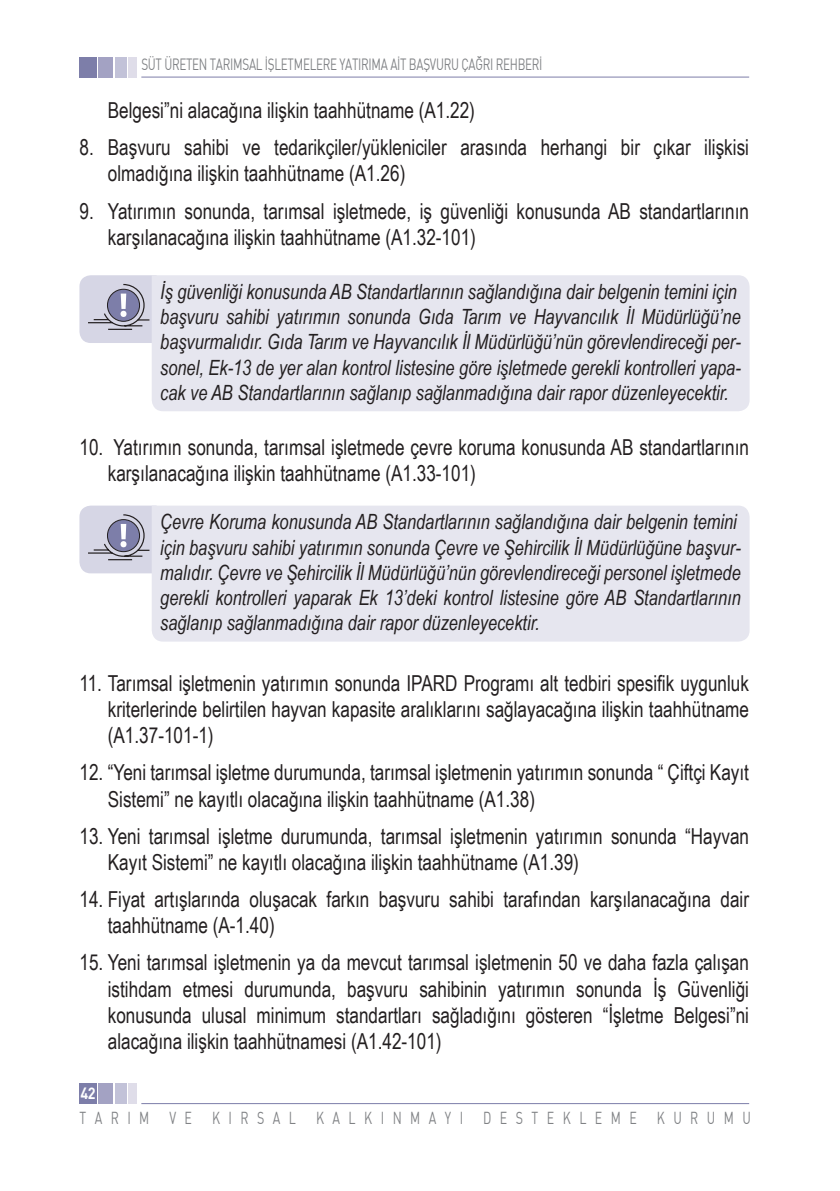
<style>
.page{position:relative;width:840px;height:1191px;background:#fff}
.page>*{position:absolute;margin:0;border:0;box-sizing:border-box;transform-origin:0 0}
.t1{font:22px/26.2px "Arial Narrow";color:#231f20;scale:.95 1}
.t2{font:italic 21px/25.2px "Arial Narrow";color:#231f20;scale:.95 1}
.t3{font:17px "DINT";letter-spacing:.68em;color:#808285;scale:.73 1}
.t4{font:16px "DINT";letter-spacing:-.025em;color:#808285;scale:.73 1}
.t5{font:700 16px "DINT";color:#fff;scale:.9 1}
</style>
<div class="page">
<hr style="left:141px;top:77px;width:607px;height:1px;background:#7d7ea9">
<div style="left:128px;top:57px;width:9px;height:21px;background:#dfdde9"></div>
<div style="left:99px;top:57px;width:14px;height:21px;background:#a3a2c3"></div>
<div style="left:115px;top:57px;width:11px;height:21px;background:#c2c2d8"></div>
<div style="left:79px;top:57px;width:17px;height:21px;background:#7d7ea9"></div>
<hr style="left:141px;top:1103px;width:607px;height:1px;background:#7d7ea9">
<div style="left:128px;top:1083px;width:9px;height:21px;background:#dfdde9"></div>
<div style="left:99px;top:1083px;width:14px;height:21px;background:#a3a2c3"></div>
<div style="left:115px;top:1083px;width:11px;height:21px;background:#c2c2d8"></div>
<div style="left:79px;top:1083px;width:17px;height:21px;background:#7d7ea9"></div>
<div style="left:152px;top:275px;width:597px;height:136px;background:#e6e6ef"></div>
<svg style="left:79px;top:275px;width:77px;height:68px;background:#c2c2d3"></svg>
<div style="left:152px;top:505px;width:597px;height:136px;background:#e6e6ef"></div>
<svg style="left:79px;top:505px;width:77px;height:68px;background:#c2c2d3"></svg>
<p class="t4" style="left:141px;top:55px;width:551px">SÜT ÜRETEN TARIMSAL İŞLETMELERE YATIRIMA AİT BAŞVURU ÇAĞRI REHBERİ</p>
<p class="t1" style="left:108px;top:96px;width:388px">Belgesi”ni alacağına ilişkin taahhütname (A1.22)</p>
<p class="t1" style="left:108px;top:133px;width:676px;text-indent:-28px">8. Başvuru sahibi ve tedarikçiler/yükleniciler arasında herhangi bir çıkar ilişkisi olmadığına ilişkin taahhütname (A1.26)</p>
<p class="t1" style="left:108px;top:197px;width:676px;text-indent:-28px">9. Yatırımın sonunda, tarımsal işletmede, iş güvenliği konusunda AB standartlarının karşılanacağına ilişkin taahhütname (A1.32-101)</p>
<p class="t2" style="left:160px;top:279px;width:612px">İş güvenliği konusunda AB Standartlarının sağlandığına dair belgenin temini için başvuru sahibi yatırımın sonunda Gıda Tarım ve Hayvancılık İl Müdürlüğü’ne başvurmalıdır. Gıda Tarım ve Hayvancılık İl Müdürlüğü’nün görevlendireceği per&shy;sonel, Ek-13 de yer alan kontrol listesine göre işletmede gerekli kontrolleri yapa&shy;cak ve AB Standartlarının sağlanıp sağlanmadığına dair rapor düzenleyecektir.</p>
<p class="t1" style="left:108px;top:433px;width:676px;text-indent:-28px">10. Yatırımın sonunda, tarımsal işletmede çevre koruma konusunda AB standartlarının karşılanacağına ilişkin taahhütname (A1.33-101)</p>
<p class="t2" style="left:160px;top:509px;width:612px">Çevre Koruma konusunda AB Standartlarının sağlandığına dair belgenin temini için başvuru sahibi yatırımın sonunda Çevre ve Şehircilik İl Müdürlüğüne başvur&shy;malıdır. Çevre ve Şehircilik İl Müdürlüğü’nün görevlendireceği personel işletmede gerekli kontrolleri yaparak Ek 13’deki kontrol listesine göre AB Standartlarının sağlanıp sağlanmadığına dair rapor düzenleyecektir.</p>
<p class="t1" style="left:108px;top:669px;width:676px;text-align:justify;text-indent:-28px">11. Tarımsal işletmenin yatırımın sonunda IPARD Programı alt tedbiri spesifik uygunluk kriterlerinde belirtilen hayvan kapasite aralıklarını sağlayacağına ilişkin taahhütname (A1.37-101-1)</p>
<p class="t1" style="left:108px;top:758px;width:676px;text-indent:-28px">12. “Yeni tarımsal işletme durumunda, tarımsal işletmenin yatırımın sonunda “ Çiftçi Kayıt<br>Sistemi” ne kayıtlı olacağına ilişkin taahhütname (A1.38)</p>
<p class="t1" style="left:108px;top:822px;width:676px;text-indent:-28px">13. Yeni tarımsal işletme durumunda, tarımsal işletmenin yatırımın sonunda “Hayvan<br>Kayıt Sistemi” ne kayıtlı olacağına ilişkin taahhütname (A1.39)</p>
<p class="t1" style="left:108px;top:885px;width:676px;text-indent:-28px">14. Fiyat artışlarında oluşacak farkın başvuru sahibi tarafından karşılanacağına dair taahhütname (A-1.40)</p>
<p class="t1" style="left:108px;top:948px;width:676px;text-align:justify;text-indent:-28px">15. Yeni tarımsal işletmenin ya da mevcut tarımsal işletmenin 50 ve daha fazla çalışan istihdam etmesi durumunda, başvuru sahibinin yatırımın sonunda İş Güvenliği konusunda ulusal minimum standartları sağladığını gösteren “İşletme Belgesi”ni alacağına ilişkin taahhütnamesi (A1.42-101)</p>
<p class="t5" style="left:80px;top:1082px;width:18px">42</p>
<p class="t3" style="left:79px;top:1107px;width:920px">TARIM VE KIRSAL KALKINMAYI DESTEKLEME KURUMU</p>
</div>
